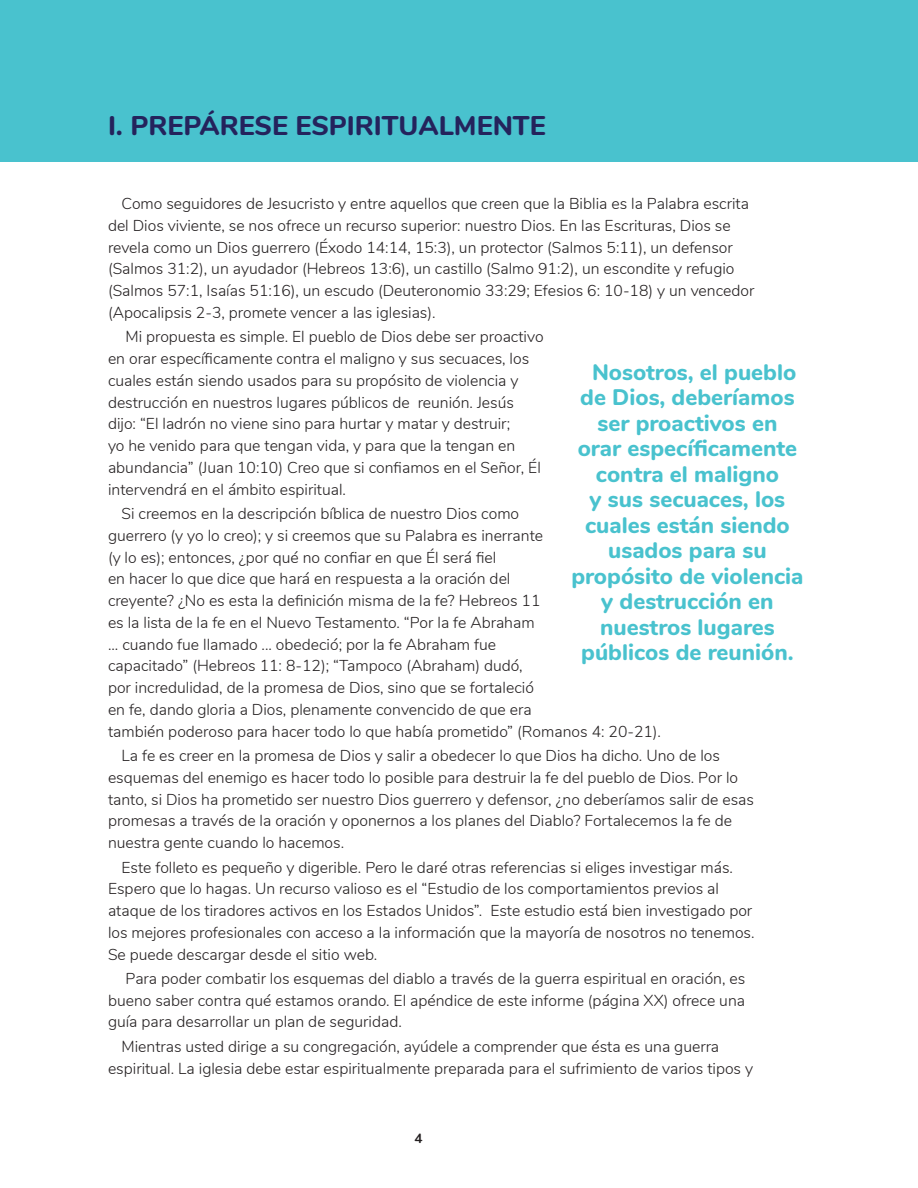
<style>
.page{position:relative;width:918px;height:1188px;background:#fff}
.page>*{position:absolute;margin:0;border:0;box-sizing:border-box;transform-origin:0 0}
.Chapter_Headline{font:800 27px "Nunito";color:#24235c}
.t1{font:800 22.5px/25.5px "Nunito";color:#49c2ce;text-align:center}
.t2{font:300 15.75px/21.8px "Nunito";color:#231f20}
.t3{font:700 13.5px "Nunito";color:#231f20}
</style>
<div class="page">
<div style="left:0;top:0;width:918px;height:162px;background:#49c2ce"></div>
<p class="Chapter_Headline" style="left:108px;top:106px;width:439px">I. PREPÁRESE ESPIRITUALMENTE</p>
<p class="t2" style="left:108px;top:192px;width:648px;text-indent:13px">Como seguidores de Jesucristo y entre aquellos que creen que la Biblia es la Palabra escrita del Dios viviente, se nos ofrece un recurso superior: nuestro Dios. En las Escrituras, Dios se revela como un Dios guerrero (Éxodo 14:14, 15:3), un protector (Salmos 5:11), un defensor (Salmos 31:2), un ayudador (Hebreos 13:6), un castillo (Salmo 91:2), un escondite y refugio (Salmos 57:1, Isaías 51:16), un escudo (Deuteronomio 33:29; Efesios 6: 10-18) y un vencedor (Apocalipsis 2-3, promete vencer a las iglesias).</p>
<p class="t2" style="left:108px;top:325px;width:437px;text-indent:17px">Mi propuesta es simple. El pueblo de Dios debe ser proactivo en orar específicamente contra el maligno y sus secuaces, los cuales están siendo usados para su propósito de violencia y destrucción en nuestros lugares públicos de reunión. Jesús dijo: “El ladrón no viene sino para hurtar y matar y destruir;<br>yo he venido para que tengan vida, y para que la tengan en abundancia” (Juan 10:10) Creo que si confiamos en el Señor, Él intervendrá en el ámbito espiritual.</p>
<p class="t2" style="left:108px;top:502px;width:555px;text-indent:13px">Si creemos en la descripción bíblica de nuestro Dios como<br>guerrero (y yo lo creo); y si creemos que su Palabra es inerrante<br>(y lo es); entonces, ¿por qué no confiar en que Él será fiel<br>en hacer lo que dice que hará en respuesta a la oración del<br>creyente? ¿No es esta la definición misma de la fe? Hebreos 11<br>es la lista de la fe en el Nuevo Testamento. “Por la fe Abraham<br>... cuando fue llamado ... obedeció; por la fe Abraham fue<br>capacitado” (Hebreos 11: 8-12); “Tampoco (Abraham) dudó,<br>por incredulidad, de la promesa de Dios, sino que se fortaleció<br>en fe, dando gloria a Dios, plenamente convencido de que era<br>también poderoso para hacer todo lo que había prometido” (Romanos 4: 20-21).</p>
<p class="t2" style="left:108px;top:744px;width:648px;text-indent:13px">La fe es creer en la promesa de Dios y salir a obedecer lo que Dios ha dicho. Uno de los esquemas del enemigo es hacer todo lo posible para destruir la fe del pueblo de Dios. Por lo tanto, si Dios ha prometido ser nuestro Dios guerrero y defensor, ¿no deberíamos salir de esas promesas a través de la oración y oponernos a los planes del Diablo? Fortalecemos la fe de nuestra gente cuando lo hacemos.</p>
<p class="t2" style="left:108px;top:855px;width:648px;text-indent:13px">Este folleto es pequeño y digerible. Pero le daré otras referencias si eliges investigar más.<br>Espero que lo hagas. Un recurso valioso es el “Estudio de los comportamientos previos al ataque de los tiradores activos en los Estados Unidos”. Este estudio está bien investigado por los mejores profesionales con acceso a la información que la mayoría de nosotros no tenemos.<br>Se puede descargar desde el sitio web.</p>
<p class="t2" style="left:108px;top:967px;width:639px;text-align:justify;text-indent:17px">Para poder combatir los esquemas del diablo a través de la guerra espiritual en oración, es bueno saber contra qué estamos orando. El apéndice de este informe (página XX) ofrece una guía para desarrollar un plan de seguridad.</p>
<p class="t2" style="left:108px;top:1035px;width:647px;text-indent:13px">Mientras usted dirige a su congregación, ayúdele a comprender que ésta es una guerra espiritual. La iglesia debe estar espiritualmente preparada para el sufrimiento de varios tipos y</p>
<p class="t1" style="left:571px;top:358px;width:234px">Nosotros, el pueblo de Dios, deberíamos ser proactivos en<br>orar específicamente contra el maligno<br>y sus secuaces, los cuales están siendo usados para su propósito de violencia y destrucción en nuestros lugares públicos de reunión.</p>
<p class="t3" style="left:414px;top:1129px;width:10px">4</p>
</div>
